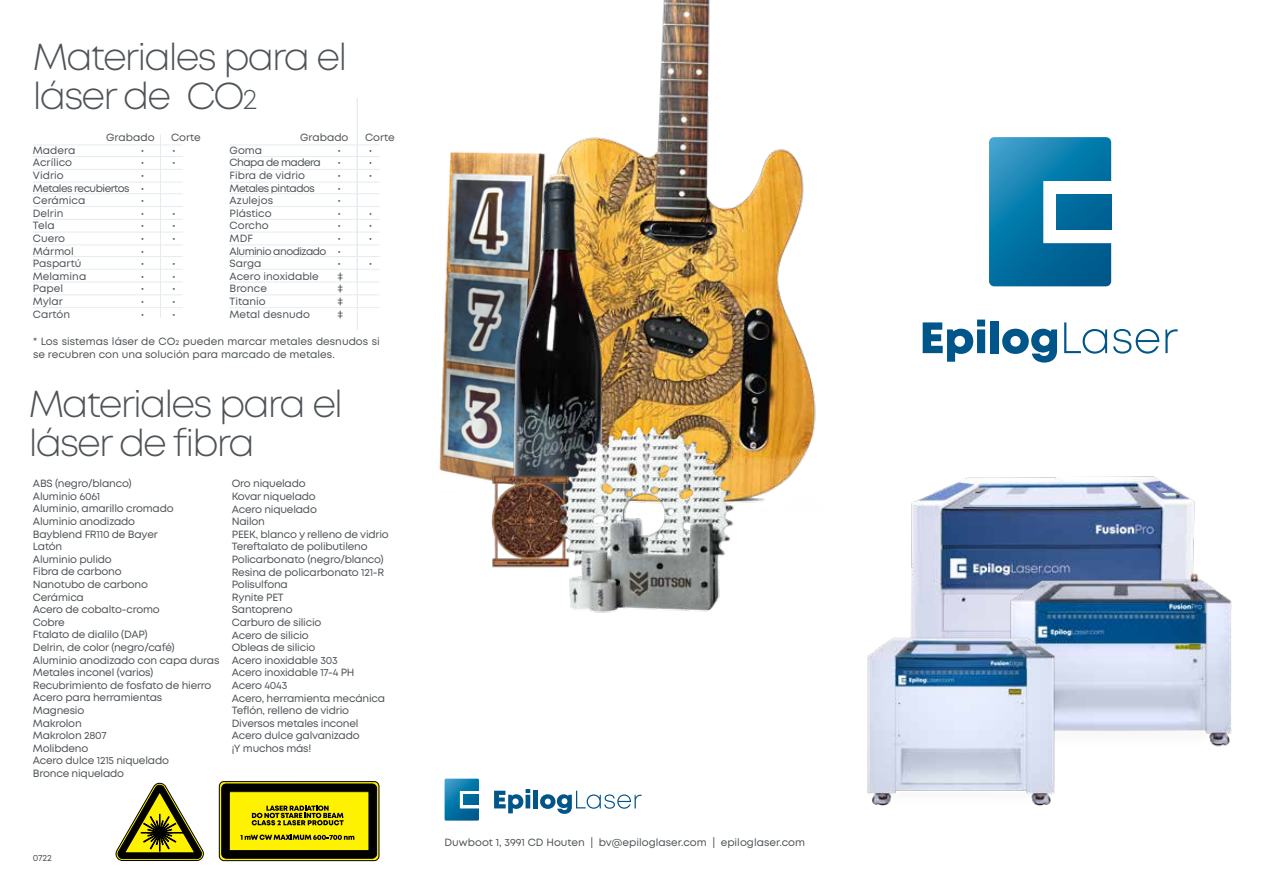
<style>
.page{position:relative;width:1263px;height:893px;background:#fff}
.page>*{position:absolute;margin:0;border:0;box-sizing:border-box;transform-origin:0 0}
.t1{font:300 37.5px/39px "Mont";letter-spacing:-.05em;color:#4d5357}
.t2{font:10.5px/12.6px "Mont";letter-spacing:-.02em;color:#4d5357}
.t3{font:10.5px/12.6px "Mont";color:#4d5357}
.t4{font:10.5px/12.6px "Mont";letter-spacing:-.05em;color:#4d5357}
.t5{font:9px "Mont";color:#4d5357}
.s1{font-size:28.5px}
.s2{font-size:7.5px}
</style>
<div class="page">
<svg style="left:989px;top:137px;width:122px;height:149px;background:#2e8bb4"></svg>
<div style="left:1057px;top:194px;width:54px;height:36px;background:#006799"></div>
<svg style="left:923px;top:320px;width:62px;height:42px"></svg>
<div style="left:990px;top:321px;width:8px;height:32px;background:#005689"></div>
<svg style="left:1002px;top:329px;width:55px;height:34px"></svg>
<svg style="left:1064px;top:322px;width:43px;height:32px"></svg>
<svg style="left:1113px;top:329px;width:46px;height:25px"></svg>
<svg style="left:1165px;top:329px;width:12px;height:24px"></svg>
<svg style="left:219px;top:781px;width:160px;height:80px"></svg>
<div style="left:219px;top:781px;width:160px;height:80px;border:1px solid #000;border-radius:5px"></div>
<div style="left:222px;top:784px;width:155px;height:74px;background:#000;border-radius:5px"></div>
<div style="left:221px;top:784px;width:156px;height:74px;border:1px solid #000;border-radius:5px"></div>
<div style="left:229px;top:792px;width:140px;height:59px;background:#fff200"></div>
<div style="left:229px;top:791px;width:140px;height:60px;border:1px solid #000"></div>
<svg style="left:115px;top:782px;width:89px;height:79px"></svg>
<svg style="left:252px;top:805px;width:92px;height:20px"></svg>
<svg style="left:240px;top:835px;width:114px;height:5px"></svg>
<img style="left:620px;top:0;width:196px;height:406px">
<img style="left:439px;top:137px;width:181px;height:339px">
<img style="left:483px;top:163px;width:148px;height:296px">
<img style="left:466px;top:459px;width:34px;height:109px">
<img style="left:500px;top:406px;width:316px;height:207px">
<svg style="left:494px;top:789px;width:36px;height:24px"></svg>
<div style="left:533px;top:790px;width:5px;height:18px;background:#005689"></div>
<svg style="left:540px;top:791px;width:102px;height:23px"></svg>
<svg style="left:445px;top:779px;width:34px;height:42px"></svg>
<div style="left:464px;top:795px;width:15px;height:10px;background:#006799"></div>
<img style="left:911px;top:476px;width:284px;height:152px">
<img style="left:982px;top:557px;width:250px;height:190px">
<img style="left:867px;top:628px;width:209px;height:178px">
<hr style="left:357px;top:98px;width:1px;height:184px;background:#e5ecef">
<hr style="left:33px;top:156px;width:150px;height:1px;background:#e5ecef">
<hr style="left:33px;top:169px;width:150px;height:1px;background:#e5ecef">
<hr style="left:33px;top:182px;width:150px;height:1px;background:#e5ecef">
<hr style="left:33px;top:193px;width:150px;height:1px;background:#e5ecef">
<hr style="left:33px;top:206px;width:150px;height:1px;background:#e5ecef">
<hr style="left:33px;top:219px;width:150px;height:1px;background:#e5ecef">
<hr style="left:33px;top:232px;width:150px;height:1px;background:#e5ecef">
<hr style="left:33px;top:256px;width:150px;height:1px;background:#e5ecef">
<hr style="left:33px;top:269px;width:150px;height:1px;background:#e5ecef">
<hr style="left:33px;top:282px;width:150px;height:1px;background:#e5ecef">
<hr style="left:33px;top:295px;width:150px;height:1px;background:#e5ecef">
<hr style="left:33px;top:307px;width:150px;height:1px;background:#e5ecef">
<hr style="left:160px;top:134px;width:1px;height:184px;background:#e5ecef">
<hr style="left:33px;top:145px;width:150px;height:1px;background:#e5ecef">
<hr style="left:33px;top:245px;width:150px;height:1px;background:#e5ecef">
<hr style="left:230px;top:156px;width:150px;height:1px;background:#e5ecef">
<hr style="left:230px;top:169px;width:150px;height:1px;background:#e5ecef">
<hr style="left:230px;top:182px;width:150px;height:1px;background:#e5ecef">
<hr style="left:230px;top:193px;width:150px;height:1px;background:#e5ecef">
<hr style="left:230px;top:206px;width:150px;height:1px;background:#e5ecef">
<hr style="left:230px;top:219px;width:150px;height:1px;background:#e5ecef">
<hr style="left:230px;top:232px;width:150px;height:1px;background:#e5ecef">
<hr style="left:230px;top:256px;width:150px;height:1px;background:#e5ecef">
<hr style="left:230px;top:269px;width:150px;height:1px;background:#e5ecef">
<hr style="left:230px;top:282px;width:150px;height:1px;background:#e5ecef">
<hr style="left:230px;top:295px;width:150px;height:1px;background:#e5ecef">
<hr style="left:230px;top:307px;width:150px;height:1px;background:#e5ecef">
<hr style="left:357px;top:146px;width:1px;height:184px;background:#e5ecef">
<hr style="left:230px;top:145px;width:150px;height:1px;background:#e5ecef">
<hr style="left:230px;top:245px;width:150px;height:1px;background:#e5ecef">
<h1 class="t1" style="left:33px;top:37px;width:316px">Materiales para el láser de CO<span class="s1">2</span></h1>
<p class="t3" style="left:106px;top:131px;width:50px">Grabado</p>
<p class="t2" style="left:171px;top:131px;width:31px">Corte</p>
<p class="t3" style="left:300px;top:131px;width:50px">Grabado</p>
<p class="t2" style="left:365px;top:131px;width:31px">Corte</p>
<p class="t2" style="left:33px;top:144px;width:44px">Madera</p>
<p class="t2" style="left:141px;top:144px;width:5px">•</p>
<p class="t2" style="left:172px;top:144px;width:5px">•</p>
<p class="t3" style="left:33px;top:156px;width:41px">Acrílico</p>
<p class="t2" style="left:141px;top:156px;width:5px">•</p>
<p class="t2" style="left:172px;top:156px;width:5px">•</p>
<p class="t2" style="left:33px;top:169px;width:32px">Vidrio</p>
<p class="t2" style="left:230px;top:144px;width:34px">Goma</p>
<p class="t2" style="left:338px;top:144px;width:5px">•</p>
<p class="t2" style="left:369px;top:144px;width:5px">•</p>
<p class="t4" style="left:230px;top:156px;width:93px">Chapa de madera</p>
<p class="t2" style="left:338px;top:156px;width:5px">•</p>
<p class="t2" style="left:369px;top:156px;width:5px">•</p>
<p class="t3" style="left:230px;top:169px;width:77px">Fibra de vidrio</p>
<p class="t2" style="left:338px;top:169px;width:5px">•</p>
<p class="t2" style="left:369px;top:169px;width:5px">•</p>
<p class="t4" style="left:230px;top:182px;width:87px">Metales pintados</p>
<p class="t2" style="left:338px;top:182px;width:5px">•</p>
<p class="t3" style="left:230px;top:194px;width:45px">Azulejos</p>
<p class="t2" style="left:338px;top:194px;width:5px">•</p>
<p class="t3" style="left:230px;top:207px;width:44px">Plástico</p>
<p class="t2" style="left:338px;top:207px;width:5px">•</p>
<p class="t2" style="left:369px;top:207px;width:5px">•</p>
<p class="t2" style="left:230px;top:219px;width:41px">Corcho</p>
<p class="t2" style="left:338px;top:219px;width:5px">•</p>
<p class="t2" style="left:369px;top:219px;width:5px">•</p>
<p class="t2" style="left:230px;top:232px;width:25px">MDF</p>
<p class="t2" style="left:338px;top:232px;width:5px">•</p>
<p class="t2" style="left:369px;top:232px;width:5px">•</p>
<p class="t4" style="left:230px;top:245px;width:113px">Aluminio anodizado •<br>Sarga</p>
<p class="t2" style="left:33px;top:169px;width:113px;text-align:justify;text-indent:108px">• Metales recubiertos • Cerámica</p>
<p class="t2" style="left:141px;top:194px;width:5px">•</p>
<p class="t2" style="left:33px;top:207px;width:32px">Delrin</p>
<p class="t2" style="left:141px;top:207px;width:5px">•</p>
<p class="t2" style="left:172px;top:207px;width:5px">•</p>
<p class="t2" style="left:33px;top:219px;width:23px">Tela</p>
<p class="t2" style="left:141px;top:219px;width:5px">•</p>
<p class="t2" style="left:172px;top:219px;width:5px">•</p>
<p class="t2" style="left:33px;top:232px;width:34px">Cuero</p>
<p class="t2" style="left:141px;top:232px;width:5px">•</p>
<p class="t2" style="left:172px;top:232px;width:5px">•</p>
<p class="t2" style="left:33px;top:245px;width:42px">Mármol</p>
<p class="t2" style="left:141px;top:245px;width:5px">•</p>
<p class="t3" style="left:33px;top:257px;width:50px">Paspartú</p>
<p class="t2" style="left:141px;top:257px;width:5px">•</p>
<p class="t2" style="left:172px;top:257px;width:5px">•</p>
<p class="t3" style="left:33px;top:270px;width:55px">Melamina</p>
<p class="t2" style="left:141px;top:270px;width:5px">•</p>
<p class="t2" style="left:172px;top:270px;width:5px">•</p>
<p class="t2" style="left:33px;top:282px;width:32px">Papel</p>
<p class="t2" style="left:141px;top:282px;width:5px">•</p>
<p class="t2" style="left:172px;top:282px;width:5px">•</p>
<p class="t2" style="left:33px;top:295px;width:32px">Mylar</p>
<p class="t2" style="left:141px;top:295px;width:5px">•</p>
<p class="t2" style="left:172px;top:295px;width:5px">•</p>
<p class="t2" style="left:33px;top:308px;width:39px">Cartón</p>
<p class="t2" style="left:141px;top:308px;width:5px">•</p>
<p class="t2" style="left:172px;top:308px;width:5px">•</p>
<p class="t3" style="left:33px;top:335px;width:348px">* Los sistemas láser de CO<span class="s2">2</span> pueden marcar metales desnudos si se recubren con una solución para marcado de metales.</p>
<p class="t2" style="left:338px;top:257px;width:5px">•</p>
<p class="t2" style="left:369px;top:257px;width:5px">•</p>
<p class="t3" style="left:230px;top:270px;width:91px">Acero inoxidable</p>
<p class="t2" style="left:338px;top:270px;width:7px">‡</p>
<p class="t2" style="left:230px;top:282px;width:39px">Bronce</p>
<p class="t2" style="left:338px;top:282px;width:7px">‡</p>
<p class="t3" style="left:230px;top:295px;width:38px">Titanio</p>
<p class="t2" style="left:338px;top:295px;width:7px">‡</p>
<p class="t3" style="left:230px;top:308px;width:82px">Metal desnudo</p>
<p class="t2" style="left:338px;top:308px;width:7px">‡</p>
<h1 class="t1" style="left:29px;top:384px;width:316px">Materiales para el láser de fibra</h1>
<p class="t2" style="left:33px;top:477px;width:188px">ABS (negro/blanco)<br>Aluminio 6061<br>Aluminio, amarillo cromado<br>Aluminio anodizado<br>Bayblend FR110 de Bayer<br>Latón<br>Aluminio pulido<br>Fibra de carbono<br>Nanotubo de carbono<br>Cerámica<br>Acero de cobalto-cromo<br>Cobre<br>Ftalato de dialilo (DAP)<br>Delrin, de color (negro/café)<br>Aluminio anodizado con capa duras<br>Metales inconel (varios)<br>Recubrimiento de fosfato de hierro<br>Acero para herramientas<br>Magnesio<br>Makrolon<br>Makrolon 2807<br>Molibdeno<br>Acero dulce 1215 niquelado<br>Bronce niquelado</p>
<p class="t2" style="left:232px;top:477px;width:158px">Oro niquelado<br>Kovar niquelado<br>Acero niquelado<br>Nailon<br>PEEK, blanco y relleno de vidrio<br>Tereftalato de polibutileno<br>Policarbonato (negro/blanco)<br>Resina de policarbonato 121-R<br>Polisulfona<br>Rynite PET<br>Santopreno<br>Carburo de silicio<br>Acero de silicio<br>Obleas de silicio<br>Acero inoxidable 303<br>Acero inoxidable 17-4 PH<br>Acero 4043<br>Acero, herramienta mecánica<br>Teflón, relleno de vidrio<br>Diversos metales inconel<br>Acero dulce galvanizado<br>¡Y muchos más!</p>
<p class="t5" style="left:33px;top:852px;width:20px">0722</p>
<p class="t3" style="left:445px;top:836px;width:362px">Duwboot 1, 3991 CD Houten | bv@epiloglaser.com | epiloglaser.com</p>
</div>
